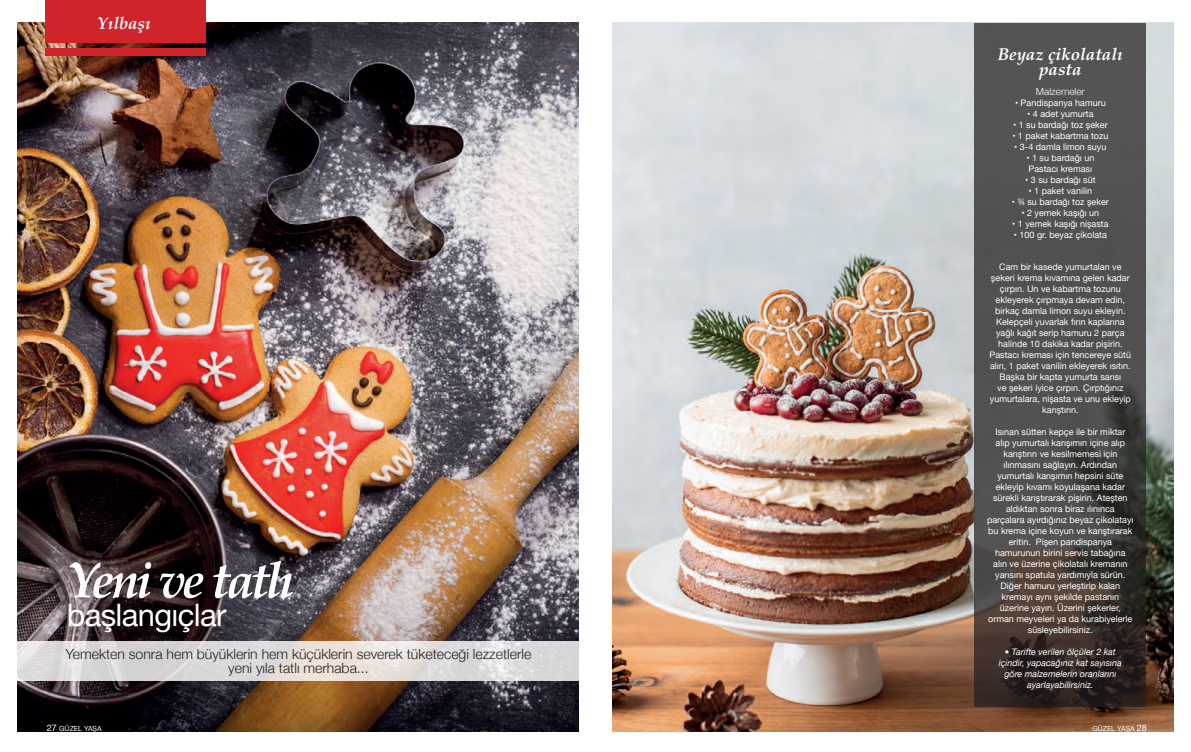
<style>
.page{position:relative;width:1191px;height:752px;background:#fff}
.page>*{position:absolute;margin:0;border:0;box-sizing:border-box;transform-origin:0 0}
.t1{font:italic 700 50px "Palatino Linotype";letter-spacing:-.08em;color:#fff}
.metin_ayhan{font:31px "Helvetica Neue";letter-spacing:-.02em;color:#fff}
.KUTU{font:italic 700 17px/15px "Palatino Linotype";color:#fff;text-align:center}
.t2{font:300 14px/14px "Helvetica Neue";color:#231f20;text-align:center}
.ARABASLIK{font:300 10px "Helvetica Neue";color:#fff}
.KUTU-2{font:9px/11px "Helvetica Neue";color:#fff;text-align:center}
.KUTU-3{font:italic 9px/11px "Helvetica Neue";color:#fff;text-align:center}
.t3{font:7px "Helvetica Neue";color:#fff}
.s1{font-size:9px}
</style>
<div class="page">
<img style="left:17px;top:23px;width:561px;height:708px">
<svg style="left:17px;top:640px;width:562px;height:40px;background:#dbd8d7"></svg>
<img style="left:612px;top:23px;width:562px;height:708px">
<svg style="left:974px;top:23px;width:171px;height:683px;background:#4a4746"></svg>
<div style="left:45px;top:0;width:161px;height:43px;background:#d1232a"></div>
<div style="left:45px;top:48px;width:161px;height:8px;background:#d1232a"></div>
<p class="KUTU" style="left:97px;top:15px;width:55px">Yılbaşı</p>
<p class="t1" style="left:67px;top:544px;width:229px">Yeni ve tatlı</p>
<p class="metin_ayhan" style="left:67px;top:592px;width:161px">başlangıçlar</p>
<p class="t2" style="left:66px;top:645px;width:467px">Yemekten sonra hem büyüklerin hem küçüklerin severek tüketeceği lezzetlerle yeni yıla tatlı merhaba...</p>
<p class="t3" style="left:47px;top:723px;width:56px"><span class="s1">27</span> GÜZEL YAŞA</p>
<p class="KUTU" style="left:998px;top:46px;width:126px">Beyaz çikolatalı pasta</p>
<p class="ARABASLIK" style="left:1036px;top:83px;width:50px">Malzemeler</p>
<p class="KUTU-2" style="left:1015px;top:98px;width:92px">• Pandispanya hamuru</p>
<p class="KUTU-2" style="left:1027px;top:109px;width:68px">• 4 adet yumurta</p>
<p class="KUTU-2" style="left:1013px;top:120px;width:96px">• 1 su bardağı toz şeker</p>
<p class="KUTU-2" style="left:1012px;top:131px;width:98px">• 1 paket kabartma tozu</p>
<p class="KUTU-2" style="left:1014px;top:142px;width:94px">• 3-4 damla limon suyu</p>
<p class="KUTU-2" style="left:1026px;top:153px;width:70px">• 1 su bardağı un</p>
<p class="KUTU-2" style="left:1028px;top:164px;width:65px">Pastacı kreması</p>
<p class="KUTU-2" style="left:1025px;top:175px;width:72px">• 3 su bardağı süt</p>
<p class="KUTU-2" style="left:1028px;top:186px;width:65px">• 1 paket vanilin</p>
<p class="KUTU-2" style="left:1011px;top:197px;width:99px">• ¾ su bardağı toz şeker</p>
<p class="KUTU-2" style="left:1021px;top:208px;width:79px">• 2 yemek kaşığı un</p>
<p class="KUTU-2" style="left:1012px;top:219px;width:98px">• 1 yemek kaşığı nişasta</p>
<p class="KUTU-2" style="left:1013px;top:230px;width:94px">• 100 gr. beyaz çikolata</p>
<p class="KUTU-2" style="left:991px;top:262px;width:140px">Cam bir kasede yumurtaları ve şekeri krema kıvamına gelen kadar çırpın. Un ve kabartma tozunu ekleyerek çırpmaya devam edin, birkaç damla limon suyu ekleyin.</p>
<p class="KUTU-2" style="left:996px;top:317px;width:130px;text-align:justify">Kelepçeli yuvarlak fırın kaplarına yağlı kağıt serip hamuru 2 parça halinde 10 dakika kadar pişirin.</p>
<p class="KUTU-2" style="left:989px;top:350px;width:143px;text-align:left">Pastacı kreması için tencereye sütü alın, 1 paket vanilin ekleyerek ısıtın.</p>
<p class="KUTU-2" style="left:989px;top:372px;width:143px">Başka bir kapta yumurta sarısı<br>ve şekeri iyice çırpın. Çırptığınız yumurtalara, nişasta ve unu ekleyip karıştırın.</p>
<p class="KUTU-2" style="left:987px;top:427px;width:148px">Isınan sütten kepçe ile bir miktar<br>alıp yumurtalı karışımın içine alıp karıştırın ve kesilmemesi için ılınmasını sağlayın. Ardından yumurtalı karışımın hepsini süte ekleyip kıvamı koyulaşana kadar sürekli karıştırarak pişirin. Ateşten aldıktan sonra biraz ılınınca parçalara ayırdığınız beyaz çikolatayı bu krema içine koyun ve karıştırarak eritin. Pişen pandispanya hamurunun birini servis tabağına alın ve üzerine çikolatalı kremanın yarısını spatula yardımıyla sürün.<br>Diğer hamuru yerleştirip kalan kremayı aynı şekilde pastanın üzerine yayın. Üzerini şekerler, orman meyveleri ya da kurabiyelerle süsleyebilirsiniz.</p>
<p class="KUTU-3" style="left:998px;top:647px;width:125px">• Tarifte verilen ölçüler 2 kat içindir, yapacağınız kat sayısına göre malzemelerin oranlarını ayarlayabilirsiniz.</p>
<p class="t3" style="left:1092px;top:723px;width:56px">GÜZEL YAŞA <span class="s1">28</span></p>
</div>
